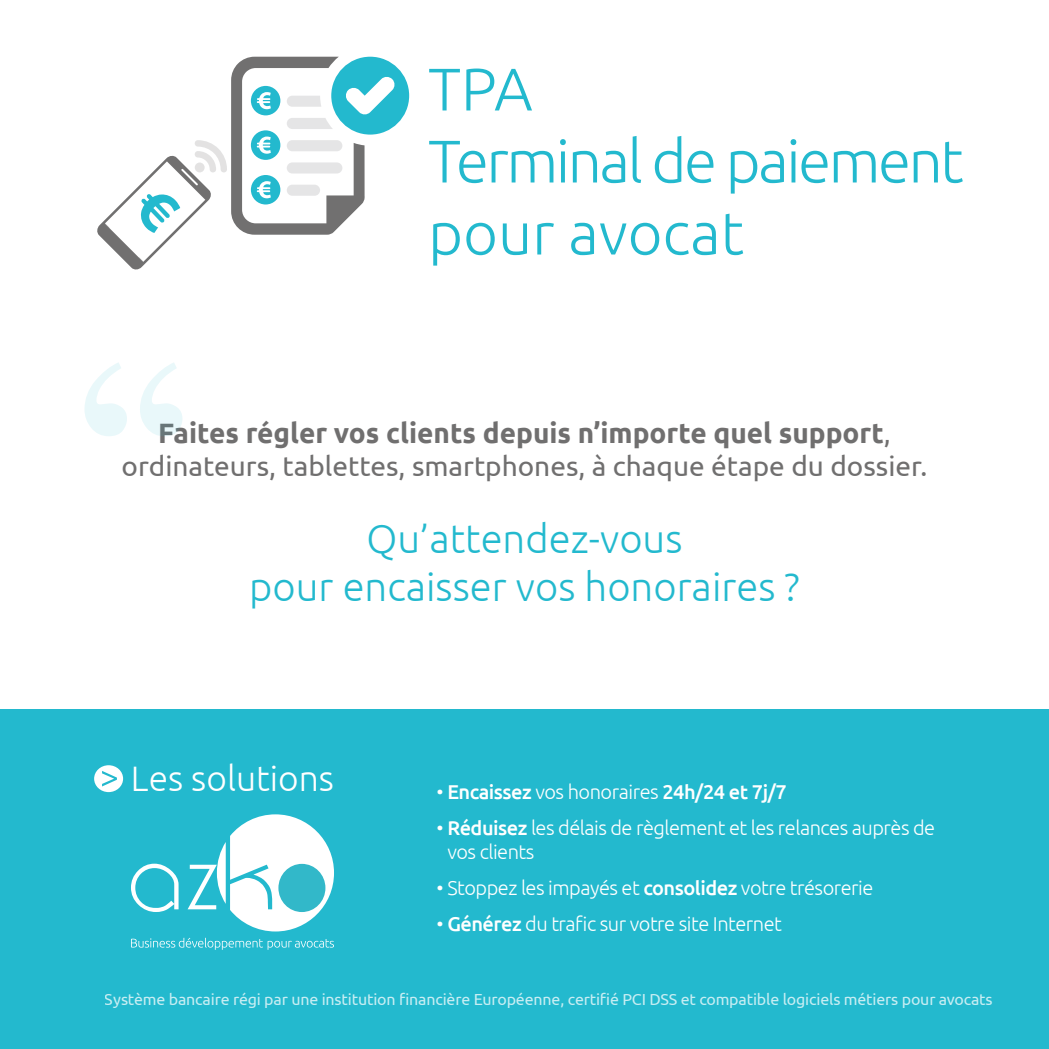
<style>
.page{position:relative;width:1049px;height:1049px;background:#fff}
.page>*{position:absolute;margin:0;border:0;box-sizing:border-box;transform-origin:0 0}
.t1{font:300 60px/72px "Ubuntu";letter-spacing:-.04em;color:#23b9ce}
.t2{font:300 40px/48px "Ubuntu";color:#23b9ce;text-align:center}
.t3{font:300 35.4px "Ubuntu";color:#fff}
.t4{font:28px/33.6px "Ubuntu";color:#706f6f;text-align:center}
.t5{font:300 20px/24px "Ubuntu";letter-spacing:-.025em;color:#fff}
.t6{font:500 20px "Ubuntu";letter-spacing:-.025em;color:#fff}
.t7{font:16px "Ubuntu";letter-spacing:-.01em;color:#fff}
.s1{font-weight:700}
.s2{font-weight:300}
.s3{font-weight:500}
</style>
<div class="page">
<div style="left:0;top:709px;width:1049px;height:340px;background:#23b9ce"></div>
<svg style="left:97px;top:57px;width:312px;height:213px"></svg>
<svg style="left:140px;top:363px;width:42px;height:73px"></svg>
<svg style="left:84px;top:363px;width:43px;height:73px"></svg>
<svg style="left:131px;top:864px;width:48px;height:48px"></svg>
<svg style="left:188px;top:814px;width:146px;height:117px"></svg>
<div style="left:278px;top:864px;width:47px;height:48px;background:#32b8c9;border-radius:50%"></div>
<svg style="left:131px;top:938px;width:203px;height:12px"></svg>
<div style="left:94px;top:765px;width:29px;height:27px;background:#fff;border-radius:50%"></div>
<svg style="left:102px;top:771px;width:15px;height:15px"></svg>
<h1 class="t1" style="left:428px;top:52px;width:537px">TPA<br>Terminal de paiement pour avocat</h1>
<h3 class="t4" style="left:122px;top:415px;width:807px"><span class="s1">Faites régler vos clients depuis n’importe quel support</span>, ordinateurs, tablettes, smartphones, à chaque étape du dossier.</h3>
<h2 class="t2" style="left:249px;top:514px;width:552px">Qu’attendez-vous<br>pour encaisser vos honoraires ?</h2>
<h3 class="t3" style="left:131px;top:757px;width:205px">Les solutions</h3>
<p class="t6" style="left:437px;top:779px;width:352px"><span class="s2">•</span> Encaissez <span class="s2">vos honoraires</span> 24h/24 et 7j/7</p>
<p class="t5" style="left:447px;top:815px;width:489px;text-indent:-11px">• <span class="s3">Réduisez</span> les délais de règlement et les relances auprès de vos clients</p>
<p class="t5" style="left:437px;top:875px;width:438px">• Stoppez les impayés et <span class="s3">consolidez</span> votre trésorerie</p>
<p class="t5" style="left:437px;top:911px;width:347px">• <span class="s3">Générez</span> du trafic sur votre site Internet</p>
<p class="t7" style="left:105px;top:989px;width:889px">Système bancaire régi par une institution financière Européenne, certifié PCI DSS et compatible logiciels métiers pour avocats</p>
</div>
